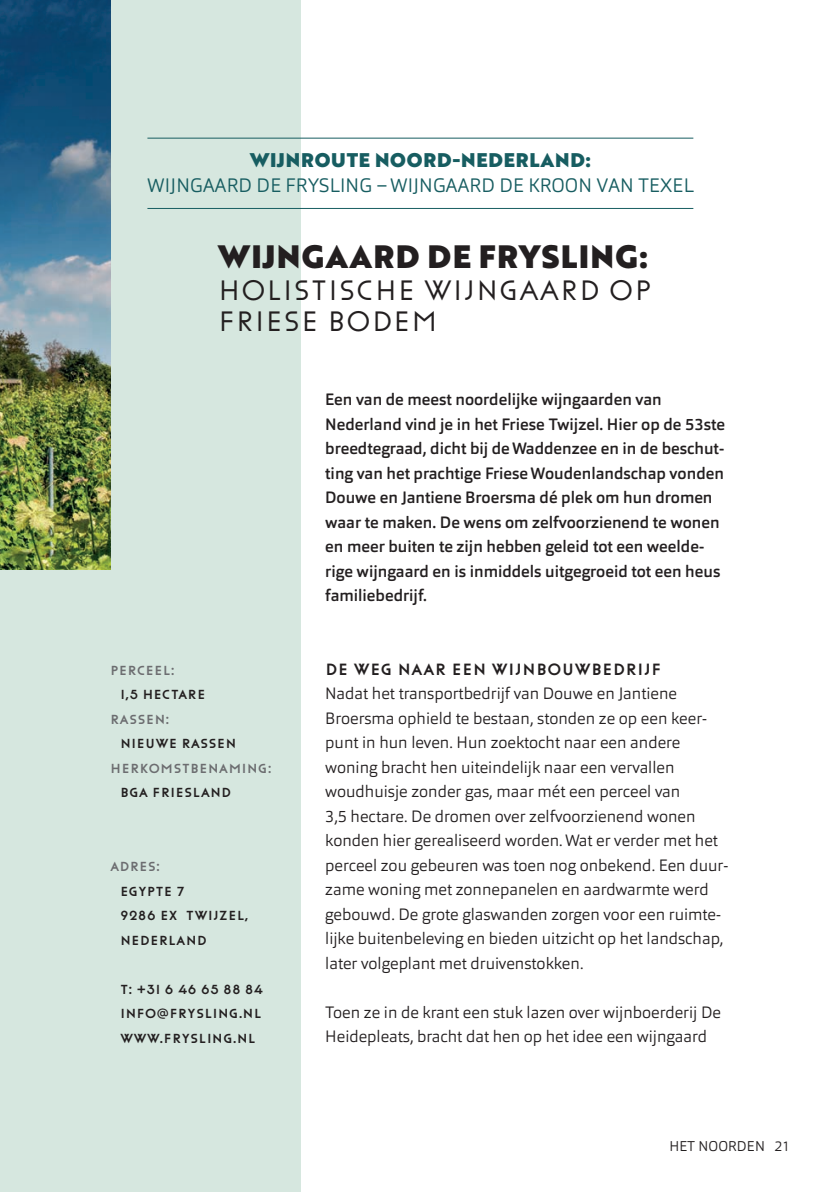
<style>
.page{position:relative;width:832px;height:1192px;background:#fff}
.page>*{position:absolute;margin:0;border:0;box-sizing:border-box;transform-origin:0 0}
.t1{font:31.5px "Brother 1816 Black";letter-spacing:.04em;color:#231f20}
.t2{font:28px/31.5px "Funkis Mager";color:#231f20}
.t3{font:300 19.25px "Orgon";letter-spacing:.01em;color:#175d61}
.t4{font:19.25px "Brother 1816 Black";letter-spacing:.04em;color:#175d61}
.t5{font:300 16.28px/24.5px "Orgon";color:#231f20}
.t6{font:500 16.28px/24.5px "Orgon";color:#231f20}
.t7{font:16.28px "Funkis Medelfet";color:#231f20}
.t8{font:300 14px "Orgon";letter-spacing:.01em;color:#231f20}
.t9{font:13.12px/24.5px "Funkis Medelfet";color:#231f20}
.t10{font:13.12px "Funkis Medelfet";color:#6c6d70}
</style>
<div class="page">
<div style="left:0;top:0;width:300px;height:1191px;background:#d6e7df"></div>
<hr style="left:147px;top:138px;width:546px;height:1px;background:#175d61">
<hr style="left:147px;top:208px;width:546px;height:1px;background:#175d61">
<img style="left:0;top:0;width:110px;height:569px">
<p class="t4" style="left:250px;top:146px;width:343px">WĲNROUTE NOORD-NEDERLAND:</p>
<p class="t3" style="left:147px;top:173px;width:548px">WĲNGAARD DE FRYSLING – WĲNGAARD DE KROON VAN TEXEL</p>
<h1 class="t1" style="left:218px;top:232px;width:432px">WĲNGAARD DE FRYSLING:</h1>
<h2 class="t2" style="left:218px;top:275px;width:436px">HOLISTISCHE WIJNGAARD OP<br>FRIESE BODEM</h2>
<p class="t10" style="left:110px;top:663px;width:66px">PERCEEL:</p>
<p class="t9" style="left:120px;top:682px;width:87px">1,5 HECTARE</p>
<p class="t10" style="left:110px;top:712px;width:61px">RASSEN:</p>
<p class="t9" style="left:120px;top:731px;width:118px">NIEUWE RASSEN</p>
<p class="t10" style="left:110px;top:761px;width:163px">HERKOMSTBENAMING:</p>
<p class="t9" style="left:120px;top:780px;width:113px">BGA FRIESLAND</p>
<p class="t10" style="left:110px;top:859px;width:51px">ADRES:</p>
<p class="t9" style="left:120px;top:878px;width:130px">EGYPTE 7<br>9286 EX TWIJZEL,<br>NEDERLAND</p>
<p class="t9" style="left:120px;top:976px;width:145px;text-align:justify">T: +31 6 46 65 88 84<br>INFO@FRYSLING.NL WWW.FRYSLING.NL</p>
<p class="t6" style="left:325px;top:387px;width:401px">Een van de meest noordelĳke wĳngaarden van Nederland vind je in het Friese Twĳzel. Hier op de 53ste breedtegraad, dicht bĳ de Waddenzee en in de beschut&shy;ting van het prachtige Friese Woudenlandschap vonden Douwe en Jantiene Broersma dé plek om hun dromen waar te maken. De wens om zelfvoorzienend te wonen en meer buiten te zĳn hebben geleid tot een weelde&shy;rige wĳngaard en is inmiddels uitgegroeid tot een heus familiebedrĳf.</p>
<p class="t7" style="left:325px;top:660px;width:338px">DE WEG NAAR EEN WIJNBOUWBEDRIJF</p>
<p class="t5" style="left:325px;top:681px;width:404px">Nadat het transportbedrĳf van Douwe en Jantiene Broersma ophield te bestaan, stonden ze op een keer&shy;punt in hun leven. Hun zoektocht naar een andere woning bracht hen uiteindelĳk naar een vervallen woudhuisje zonder gas, maar mét een perceel van<br>3,5 hectare. De dromen over zelfvoorzienend wonen konden hier gerealiseerd worden. Wat er verder met het perceel zou gebeuren was toen nog onbekend. Een duur&shy;zame woning met zonnepanelen en aardwarmte werd gebouwd. De grote glaswanden zorgen voor een ruimte&shy;lĳke buitenbeleving en bieden uitzicht op het landschap, later volgeplant met druivenstokken.</p>
<p class="t5" style="left:325px;top:999px;width:397px">Toen ze in de krant een stuk lazen over wĳnboerderĳ De<br>Heidepleats, bracht dat hen op het idee een wĳngaard</p>
<p class="t8" style="left:669px;top:1136px;width:122px">HET NOORDEN 21</p>
</div>
